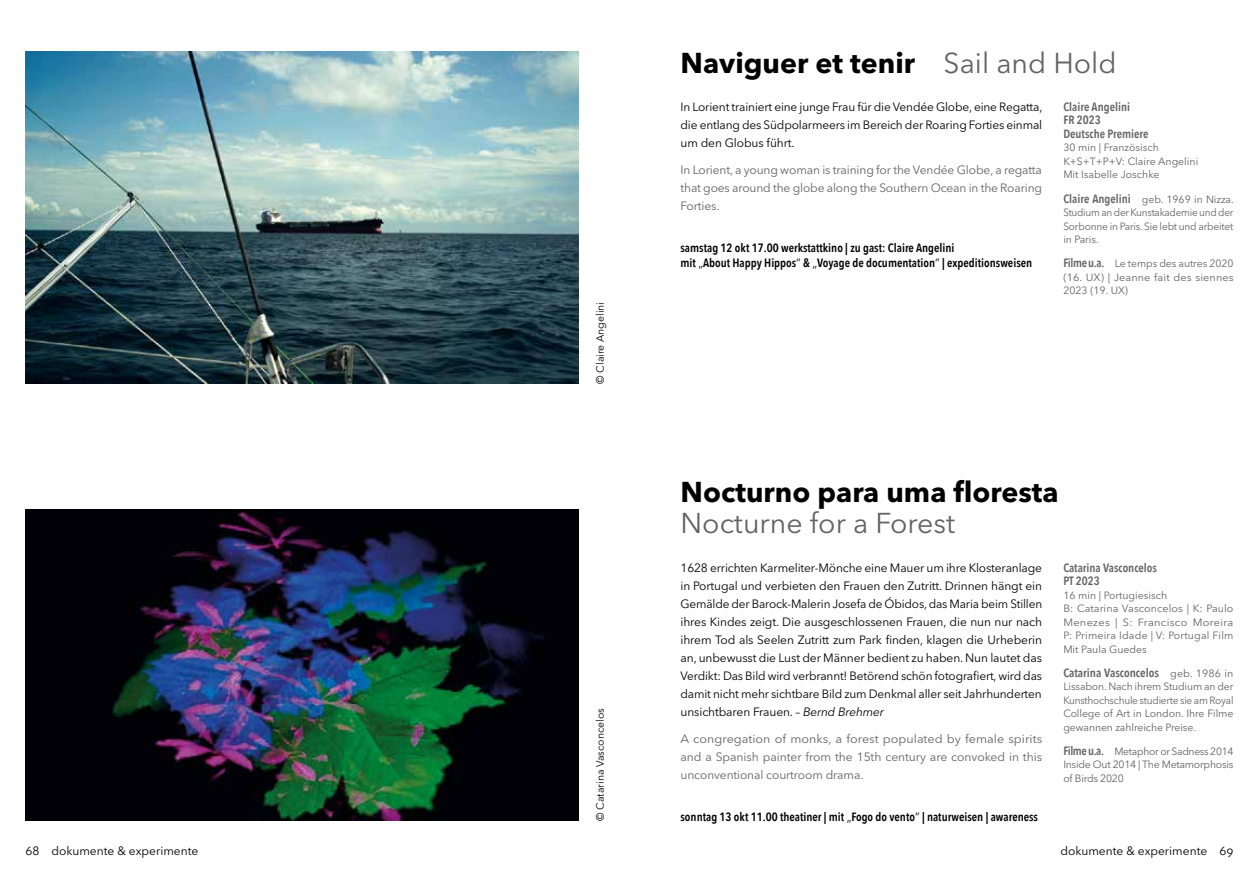
<style>
.page{position:relative;width:1259px;height:893px;background:#fff}
.page>*{position:absolute;margin:0;border:0;box-sizing:border-box;transform-origin:0 0}
.t1{font:700 28.5px "Avenir Next LT Pro";color:#000}
.t2{font:28.5px "Avenir Next LT Pro";color:#646363}
.t3{font:12px/18px "Avenir Next LT Pro";letter-spacing:-.01em;color:#000;text-align:justify}
.t4{font:600 12px/15px "Avenir Next Condensed";color:#000}
.t5{font:12px/18px "Avenir Next LT Pro";letter-spacing:-.01em;color:#646363;text-align:justify;scale:1.04 1}
.t6{font:12px/18px "Avenir Next LT Pro";letter-spacing:-.01em;color:#646363;text-align:justify}
.t7{font:600 12px/13.5px "Avenir Next Condensed";color:#646363}
.t8{font:10.5px/13.5px "Avenir Next LT Pro";letter-spacing:-.005em;color:#646363;text-align:justify}
.t9{font:10.5px "Avenir Next LT Pro";color:#000}
.s1{font-weight:400;color:#646363}
.s2{font-family:"Avenir Next Condensed";font-weight:600;font-size:12px}
.s3{font-family:"Avenir Next LT Pro";font-weight:400}
.s4{font-style:italic}
.s5{font-family:"Avenir Next LT Pro";font-weight:400;font-size:10.5px}
</style>
<div class="page">
<img style="left:26px;top:510px;width:552px;height:311px">
<img style="left:26px;top:51px;width:552px;height:333px">
<p class="t9" style="left:594px;top:384px;width:83px;rotate:-90deg">© Claire Angelini</p>
<p class="t9" style="left:594px;top:821px;width:114px;rotate:-90deg">© Catarina Vasconcelos</p>
<h1 class="t1" style="left:680px;top:45px;width:437px">Naviguer et tenir <span class="s1">Sail and Hold</span></h1>
<p class="t7" style="left:1063px;top:100px;width:87px">Claire Angelini<br>FR 2023<br>Deutsche Premiere</p>
<p class="t8" style="left:1063px;top:141px;width:136px;text-align:left">30 min | Französisch<br>K+S+T+P+V: Claire Angelini<br>Mit Isabelle Joschke</p>
<p class="t8" style="left:1063px;top:192px;width:172px"><span class="s2">Claire Angelini</span> geb. 1969 in Nizza.<br>Studium an der Kunstakademie und der Sorbonne in Paris. Sie lebt und arbeitet in Paris.</p>
<p class="t8" style="left:1063px;top:257px;width:172px"><span class="s2">Filme u.a.</span> Le temps des autres 2020 (16. UX) | Jeanne fait des siennes 2023 (19. UX)</p>
<p class="t3" style="left:680px;top:98px;width:363px">In Lorient trainiert eine junge Frau für die Vendée Globe, eine Regatta, die entlang des Südpolarmeers im Bereich der Roaring Forties einmal um den Globus führt.</p>
<p class="t6" style="left:680px;top:161px;width:363px">In Lorient, a young woman is training for the Vendée Globe, a regatta that goes around the globe along the Southern Ocean in the Roaring Forties.</p>
<p class="t4" style="left:680px;top:240px;width:353px">samstag 12 okt 17.00 werkstattkino | zu gast: Claire Angelini<br>mit <span class="s3">„</span>About Happy Hippos<span class="s3">”</span> &amp; <span class="s3">„</span>Voyage de documentation<span class="s3">”</span> | expeditionsweisen</p>
<h1 class="t1" style="left:680px;top:474px;width:379px">Nocturno para uma floresta</h1>
<h1 class="t2" style="left:680px;top:506px;width:276px">Nocturne for a Forest</h1>
<p class="t3" style="left:680px;top:559px;width:363px">1628 errichten Karmeliter-Mönche eine Mauer um ihre Klosteranlage in Portugal und verbieten den Frauen den Zutritt. Drinnen hängt ein Gemälde der Barock-Malerin Josefa de Óbidos, das Maria beim Stillen ihres Kindes zeigt. Die ausgeschlossenen Frauen, die nun nur nach ihrem Tod als Seelen Zutritt zum Park finden, klagen die Urheberin an, unbewusst die Lust der Männer bedient zu haben. Nun lautet das Verdikt: Das Bild wird verbrannt! Betörend schön fotografiert, wird das damit nicht mehr sichtbare Bild zum Denkmal aller seit Jahrhunderten unsichtbaren Frauen. – <span class="s4">Bernd Brehmer</span></p>
<p class="t5" style="left:680px;top:730px;width:349px">A congregation of monks, a forest populated by female spirits and a Spanish painter from the 15th century are convoked in this unconventional courtroom drama.</p>
<p class="t4" style="left:680px;top:809px;width:359px">sonntag 13 okt 11.00 theatiner | mit <span class="s3">„</span>Fogo do vento<span class="s3">”</span> | naturweisen | awareness</p>
<p class="t7" style="left:1063px;top:560px;width:95px">Catarina Vasconcelos<br>PT 2023</p>
<p class="t8" style="left:1063px;top:588px;width:172px;text-align:left">16 min | Portugiesisch<br>B: Catarina Vasconcelos | K: Paulo<br>Menezes | S: Francisco Moreira<br>P: Primeira Idade | V: Portugal Film<br>Mit Paula Guedes</p>
<p class="t7" style="left:1063px;top:665px;width:172px">Catarina Vasconcelos <span class="s5">geb. 1986 in</span></p>
<p class="t8" style="left:1063px;top:680px;width:172px">Lissabon. Nach ihrem Studium an der Kunsthochschule studierte sie am Royal College of Art in London. Ihre Filme gewannen zahlreiche Preise.</p>
<p class="t8" style="left:1063px;top:744px;width:172px"><span class="s2">Filme u.a.</span> Metaphor or Sadness 2014<br>Inside Out 2014 | The Metamorphosis of Birds 2020</p>
<p class="t3" style="left:26px;top:842px;width:174px">68 dokumente &amp; experimente</p>
<p class="t3" style="left:1060px;top:842px;width:175px">dokumente &amp; experimente 69</p>
</div>
